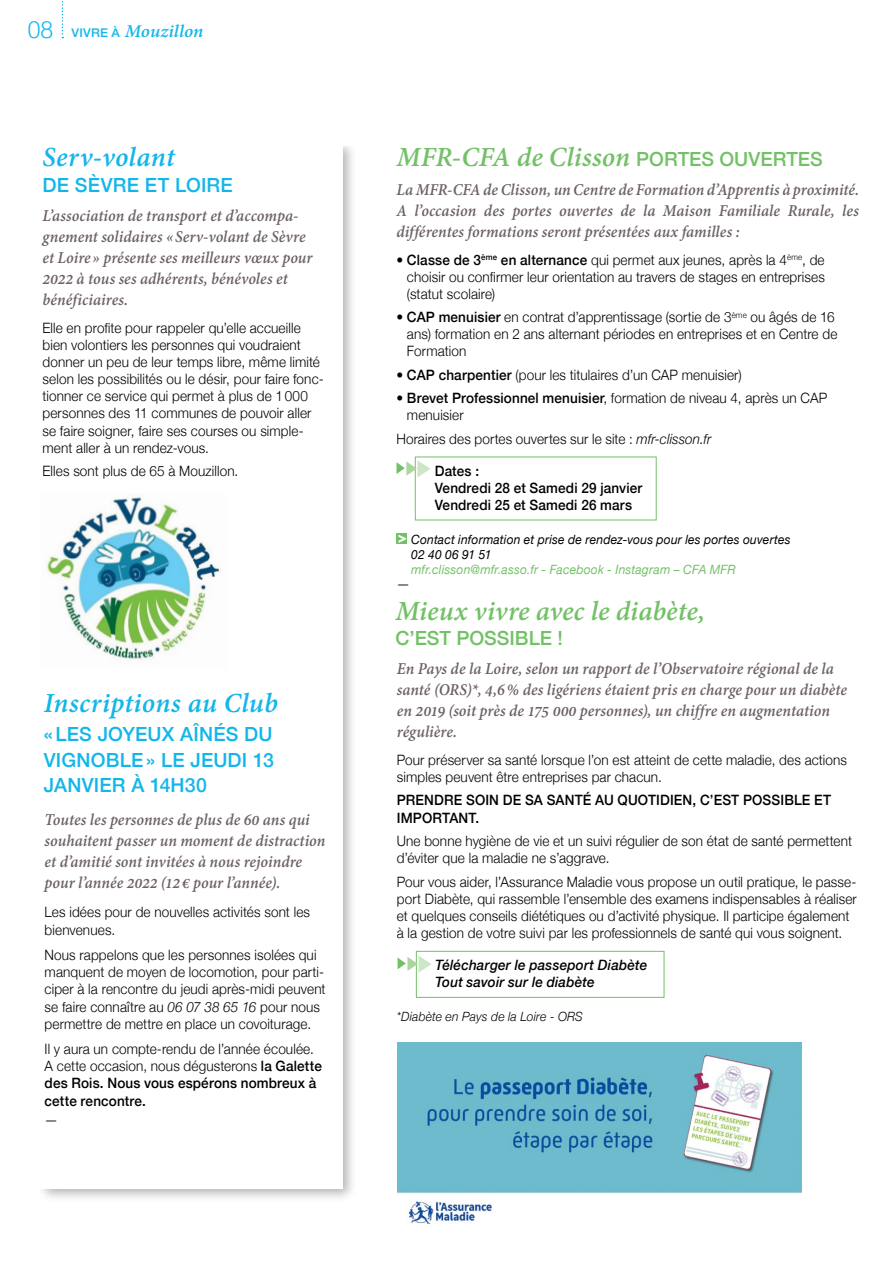
<style>
.page{position:relative;width:893px;height:1263px;background:#fff}
.page>*{position:absolute;margin:0;border:0;box-sizing:border-box;transform-origin:0 0}
.t1{font:italic 700 30px "Adobe Devanagari";color:#73c167}
.t2{font:italic 700 30px "Adobe Devanagari";letter-spacing:.01em;color:#13b6ea}
.t3{font:500 19.5px/25.5px "Helvetica Neue";letter-spacing:.01em;color:#13b6ea}
.t4{font:500 19.5px "Helvetica Neue";letter-spacing:-.005em;color:#73c167}
.t5{font:italic 700 19.5px "Adobe Devanagari";color:#13b6ea;scale:1.05 1}
.t6{font:italic 700 18px/21px "Adobe Devanagari";color:#6c6168;scale:.95 1}
.t7{font:300 14.25px/17.1px "Helvetica Neue";letter-spacing:.01em;color:#000;scale:.95 1}
.t8{font:500 14.25px/17.1px "Helvetica Neue";letter-spacing:.01em;color:#000;scale:.95 1}
.t9{font:italic 500 14.25px/17.1px "Helvetica Neue";letter-spacing:.01em;color:#000;scale:.95 1}
.t10{font:italic 12.75px/15px "Helvetica Neue";letter-spacing:.015em;color:#000;scale:.95 1}
.t11{font:italic 12.75px "Helvetica Neue";letter-spacing:.015em;color:#73c167;scale:.95 1}
.t12{font:italic 300 12.75px "Helvetica Neue";letter-spacing:.015em;color:#000;scale:.95 1}
.s1{font-family:"Helvetica Neue";font-weight:300;font-style:normal;font-size:24px}
.s2{font-family:"Helvetica Neue";font-weight:500;font-style:normal;font-size:12px}
.s3{font-style:italic}
.s4{font-weight:500}
.s5{font-family:"Helvetica Neue";font-weight:500;font-style:normal;font-size:19.5px}
</style>
<div class="page">
<svg style="left:62px;top:1px;width:1px;height:37px"></svg>
<div style="left:416px;top:951px;width:248px;height:47px;border:1px solid #73c167"></div>
<svg style="left:398px;top:956px;width:34px;height:17px"></svg>
<div style="left:396px;top:533px;width:11px;height:11px;background:#73c167"></div>
<svg style="left:398px;top:535px;width:8px;height:8px"></svg>
<img style="left:398px;top:1043px;width:403px;height:181px">
<div style="left:37px;top:139px;width:320px;height:1064px;background:#000;opacity:.3"></div>
<div style="left:43px;top:144px;width:300px;height:1044px;background:#fff"></div>
<div style="left:38px;top:132px;width:313px;height:14px;background:#fff"></div>
<div style="left:34px;top:141px;width:15px;height:1047px;background:#fff"></div>
<svg style="left:396px;top:460px;width:34px;height:17px"></svg>
<img style="left:46px;top:496px;width:175px;height:164px">
<h2 class="t5" style="left:28px;top:21px;width:169px"><span class="s1">08</span> <span class="s2">vivre à</span> Mouzillon</h2>
<h1 class="t2" style="left:43px;top:140px;width:134px">Serv-volant</h1>
<h2 class="t3" style="left:43px;top:170px;width:190px">de Sèvre et Loire</h2>
<p class="t6" style="left:43px;top:207px;width:286px">L’association de transport et d’accompa&shy;gnement solidaires « Serv-volant de Sèvre et Loire » présente ses meilleurs vœux pour 2022 à tous ses adhérents, bénévoles et bénéficiaires.</p>
<p class="t7" style="left:43px;top:318px;width:298px">Elle en profite pour rappeler qu’elle accueille bien volontiers les personnes qui voudraient donner un peu de leur temps libre, même limité selon les possibilités ou le désir, pour faire fonc&shy;tionner ce service qui permet à plus de 1000 personnes des 11 communes de pouvoir aller se faire soigner, faire ses courses ou simple&shy;ment aller à un rendez-vous.</p>
<p class="t7" style="left:43px;top:461px;width:208px">Elles sont plus de 65 à Mouzillon.</p>
<h1 class="t2" style="left:44px;top:685px;width:236px">Inscriptions au Club</h1>
<h2 class="t3" style="left:44px;top:720px;width:106px">« les Joyeux</h2>
<h2 class="t3" style="left:44px;top:720px;width:227px;text-indent:136px">aînés du vignoble » le jeu</h2>
<h2 class="t3" style="left:228px;top:745px;width:48px">di 13</h2>
<h2 class="t3" style="left:44px;top:771px;width:165px">janvier à 14h30</h2>
<p class="t6" style="left:45px;top:811px;width:297px">Toutes les personnes de plus de 60 ans qui souhaitent passer un moment de distraction et d’amitié sont invitées à nous rejoindre pour l’année 2022 (12 € pour l’année).</p>
<p class="t7" style="left:45px;top:903px;width:281px">Les idées pour de nouvelles activités sont les bienvenues.</p>
<p class="t7" style="left:45px;top:945px;width:297px">Nous rappelons que les personnes isolées qui manquent de moyen de locomotion, pour parti&shy;ciper à la rencontre du jeudi après-midi peuvent se faire connaître au <span class="s3">06 07 38 65 16</span> pour nous permettre de mettre en place un covoiturage.</p>
<p class="t7" style="left:45px;top:1039px;width:293px">Il y aura un compte-rendu de l’année écoulée.<br>A cette occasion, nous dégusterons <span class="s4">la Galette des Rois. Nous vous espérons nombreux à cette rencontre.</span></p>
<p class="t7" style="left:45px;top:1110px;width:16px">—</p>
<h1 class="t1" style="left:396px;top:140px;width:351px">MFR-CFA de Clisson <span class="s5">portes ouve</span></h1>
<h2 class="t4" style="left:773px;top:144px;width:38px">rtes</h2>
<p class="t6" style="left:396px;top:181px;width:488px;text-align:justify">La MFR-CFA de Clisson, un Centre de Formation d’Apprentis à proximité.<br>A l’occasion des portes ouvertes de la Maison Familiale Rurale, les différentes formations seront présentées aux familles :</p>
<p class="t7" style="left:407px;top:250px;width:441px;text-align:justify;text-indent:-11px">• <span class="s4">Classe de 3</span><sup>ème</sup> <span class="s4">en alternance</span> qui permet aux jeunes, après la 4<sup>ème</sup>, de choisir ou confirmer leur orientation au travers de stages en entreprises (statut scolaire)</p>
<p class="t7" style="left:407px;top:308px;width:454px;text-indent:-11px">• <span class="s4">CAP menuisier</span> en contrat d’apprentissage (sortie de 3<sup>ème</sup> ou âgés de 16 ans) formation en 2 ans alternant périodes en entreprises et en Centre de<br>Formation</p>
<p class="t7" style="left:396px;top:365px;width:365px">• <span class="s4">CAP charpentier</span> (pour les titulaires d’un CAP menuisier)</p>
<p class="t7" style="left:407px;top:389px;width:442px;text-indent:-11px">• <span class="s4">Brevet Professionnel menuisier</span>, formation de niveau 4, après un CAP menuisier</p>
<p class="t7" style="left:396px;top:429px;width:333px">Horaires des portes ouvertes sur le site : <span class="s3">mfr-clisson.fr</span></p>
<p class="t8" style="left:435px;top:461px;width:220px">Dates :<br>Vendredi 28 et Samedi 29 janvier<br>Vendredi 25 et Samedi 26 mars</p>
<p class="t10" style="left:411px;top:533px;width:401px">Contact information et prise de rendez-vous pour les portes ouvertes<br>02 40 06 91 51</p>
<p class="t11" style="left:411px;top:560px;width:343px">mfr.clisson@mfr.asso.fr - Facebook - Instagram – CFA MFR</p>
<p class="t7" style="left:396px;top:575px;width:16px">—</p>
<h1 class="t1" style="left:395px;top:594px;width:311px">Mieux vivre avec le diabète,</h1>
<h2 class="t4" style="left:395px;top:623px;width:169px">c’est possible !</h2>
<p class="t6" style="left:397px;top:660px;width:475px">En Pays de la Loire, selon un rapport de l’Observatoire régional de la santé (ORS)*, 4,6 % des ligériens étaient pris en charge pour un diabète en 2019 (soit près de 175 000 personnes), un chiffre en augmentation régulière.</p>
<p class="t7" style="left:397px;top:750px;width:475px">Pour préserver sa santé lorsque l’on est atteint de cette maladie, des actions simples peuvent être entreprises par chacun.</p>
<p class="t8" style="left:397px;top:791px;width:459px">Pren dre soin de sa santé au quotidien , c’est possible et important.</p>
<p class="t7" style="left:397px;top:831px;width:481px">Une bonne hygiène de vie et un suivi régulier de son état de santé permettent d’éviter que la maladie ne s’aggrave.</p>
<p class="t7" style="left:397px;top:872px;width:486px">Pour vous aider, l’Assurance Maladie vous propose un outil pratique, le passe&shy;port Diabète, qui rassemble l’ensemble des examens indispensables à réaliser et quelques conseils diététiques ou d’activité physique. Il participe également à la gestion de votre suivi par les professionnels de santé qui vous soignent.</p>
<p class="t9" style="left:435px;top:955px;width:225px">Télécharger le passeport Diabète<br>Tout savoir sur le diabète</p>
<p class="t12" style="left:397px;top:1006px;width:197px">*Diabète en Pays de la Loire - ORS</p>
</div>
